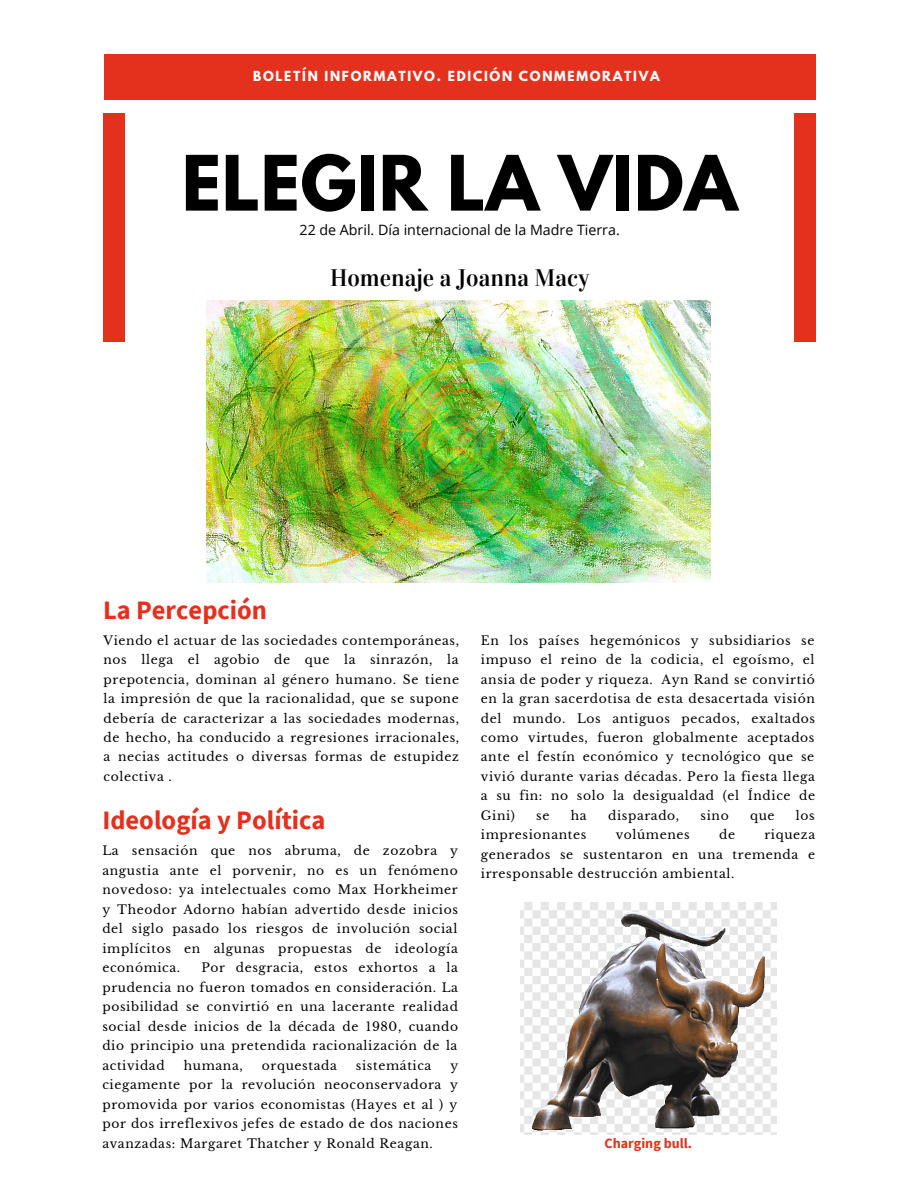
<style>
.page{position:relative;width:918px;height:1188px;background:#fff}
.page>*{position:absolute;margin:0;border:0;box-sizing:border-box;transform-origin:0 0}
.t1{font:700 67.65px "League Spartan";letter-spacing:.01em;color:#000}
.t2{font:700 26.55px "Source Sans Pro";color:#e4311e}
.t3{font:23.85px "Vidaloka";color:#000}
.t4{font:14.25px "Open Sans";color:#000}
.t5{font:700 14.1px "Source Sans Pro";color:#e4311e}
.t6{font:12.3px/19.5px "Libre Baskerville";letter-spacing:.05em;color:#000;text-align:justify}
.t7{font:700 12.3px "League Spartan";letter-spacing:.14em;color:#fff}
</style>
<div class="page">
<div style="left:104px;top:113px;width:21px;height:229px;background:#e4311e"></div>
<div style="left:795px;top:113px;width:21px;height:229px;background:#e4311e"></div>
<div style="left:104px;top:54px;width:711px;height:46px;background:#e4311e"></div>
<img style="left:207px;top:300px;width:504px;height:282px">
<img style="left:521px;top:903px;width:255px;height:232px">
<p class="t7" style="left:253px;top:70px;width:408px">BOLETÍN INFORMATIVO. EDICIÓN CONMEMORATIVA</p>
<p class="t1" style="left:182px;top:150px;width:557px">ELEGIR LA VIDA</p>
<p class="t4" style="left:300px;top:220px;width:322px">22 de Abril. Día internacional de la Madre Tierra.</p>
<p class="t3" style="left:330px;top:264px;width:261px">Homenaje a Joanna Macy</p>
<p class="t2" style="left:103px;top:593px;width:166px">La Percepción</p>
<p class="t6" style="left:104px;top:631px;width:357px">Viendo el actuar de las sociedades contemporáneas, nos llega el agobio de que la sinrazón, la prepotencia, dominan al género humano. Se tiene la impresión de que la racionalidad, que se supone debería de caracterizar a las sociedades modernas, de hecho, ha conducido a regresiones irracionales, a necias actitudes o diversas formas de estupidez colectiva .</p>
<p class="t6" style="left:481px;top:631px;width:336px">En los países hegemónicos y subsidiarios se impuso el reino de la codicia, el egoísmo, el ansia de poder y riqueza. Ayn Rand se convirtió en la gran sacerdotisa de esta desacertada visión del mundo. Los antiguos pecados, exaltados como virtudes, fueron globalmente aceptados ante el festín económico y tecnológico que se vivió durante varias décadas. Pero la fiesta llega a su fin: no solo la desigualdad (el Índice de Gini)</p>
<p class="t2" style="left:102px;top:802px;width:225px">Ideología y Política</p>
<p class="t6" style="left:536px;top:806px;width:15px">se</p>
<p class="t6" style="left:571px;top:806px;width:17px">ha</p>
<p class="t6" style="left:608px;top:806px;width:73px">disparado,</p>
<p class="t6" style="left:701px;top:806px;width:30px">sino</p>
<p class="t6" style="left:750px;top:806px;width:26px">que</p>
<p class="t6" style="left:796px;top:806px;width:20px">los</p>
<p class="t6" style="left:481px;top:825px;width:107px">impresionantes</p>
<p class="t6" style="left:616px;top:825px;width:76px">volúmenes</p>
<p class="t6" style="left:719px;top:825px;width:17px">de</p>
<p class="t6" style="left:481px;top:825px;width:336px;text-indent:284px">riqueza generados se sustentaron en una tremenda e irresponsable destrucción ambiental.</p>
<p class="t6" style="left:102px;top:841px;width:357px">La sensación que nos abruma, de zozobra y angustia ante el porvenir, no es un fenómeno novedoso: ya intelectuales como Max Horkheimer y Theodor Adorno habían advertido desde inicios del siglo pasado los riesgos de involución social implícitos en algunas propuestas de ideología económica.</p>
<p class="t6" style="left:102px;top:958px;width:357px;text-indent:99px">Por desgracia, estos exhortos a la prudencia no fueron tomados en consideración. La posibilidad se convirtió en una lacerante realidad social desde inicios de la década de 1980, cuando dio principio una pretendida racionalización de la actividad</p>
<p class="t6" style="left:184px;top:1056px;width:61px">humana,</p>
<p class="t6" style="left:262px;top:1056px;width:76px">orquestada</p>
<p class="t6" style="left:356px;top:1056px;width:77px">sistemática</p>
<p class="t6" style="left:102px;top:1056px;width:357px;text-indent:348px">y ciegamente por la revolución neoconservadora y promovida por varios economistas (Hayes et al ) y por dos irreflexivos jefes de estado de dos naciones avanzadas: Margaret Thatcher y Ronald Reagan.</p>
<p class="t5" style="left:605px;top:1134px;width:89px">Charging bull.</p>
</div>
